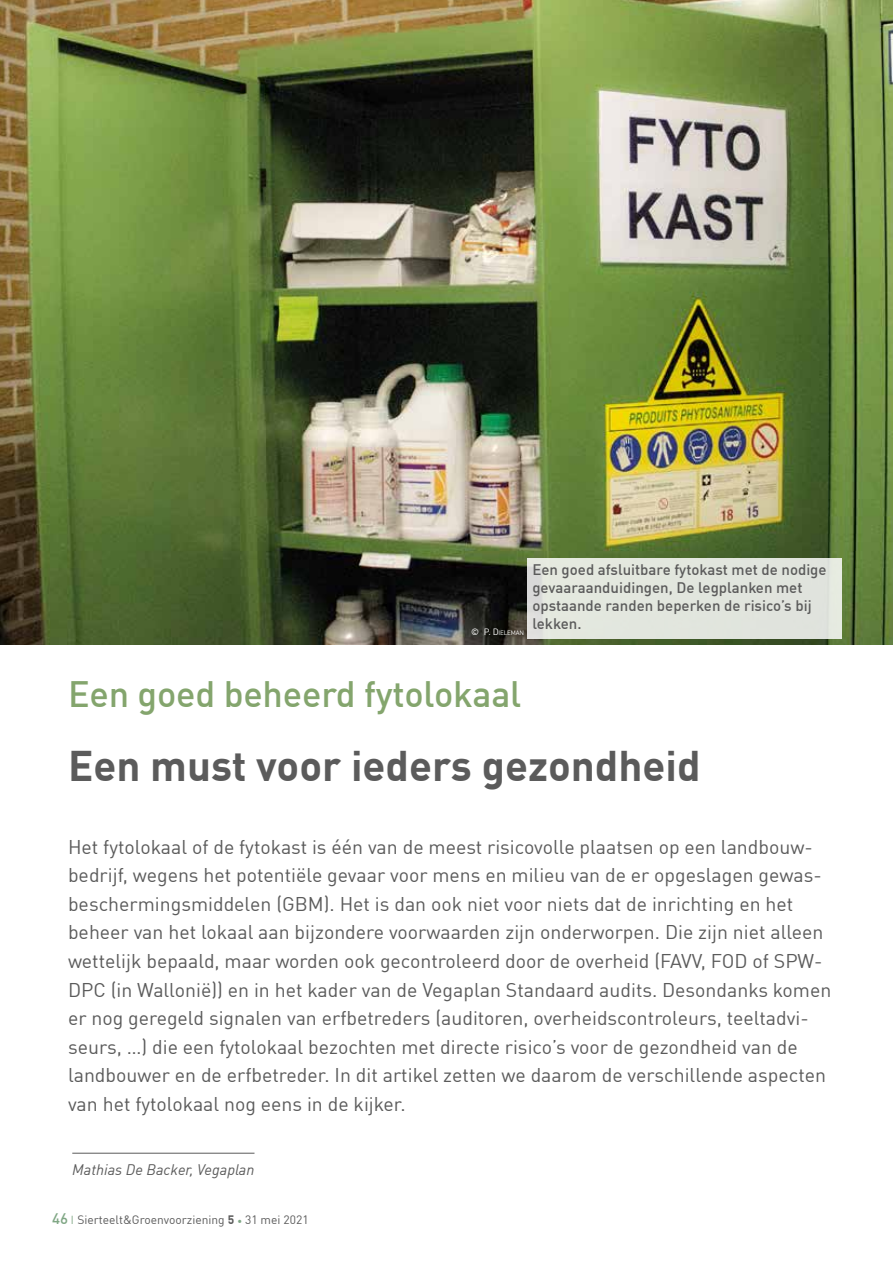
<style>
.page{position:relative;width:893px;height:1263px;background:#fff}
.page>*{position:absolute;margin:0;border:0;box-sizing:border-box;transform-origin:0 0}
.t1{font:700 42px "DIN Offc Pro";color:#5b5b5b}
.t2{font:500 36px "DIN Offc Pro";letter-spacing:-.005em;color:#84a56d}
.t3{font:19.5px/28.5px "DIN Offc Pro";color:#5b5b5b}
.t4{font:500 15px/18px "DIN Offc Pro";color:#5b5b5b}
.t5{font:italic 15px "DIN Offc Pro";color:#5b5b5b}
.t6{font:12px "DIN Offc Pro";color:#5b5b5b}
.t7{font:6.3px "DIN Offc Pro";letter-spacing:-.03em;color:#fff}
.s1{font-size:9px}
.s2{font-weight:500;font-size:15px;color:#80a785}
.s3{font-weight:700}
.s4{font-family:"Minion Pro";color:#80a785}
</style>
<div class="page">
<hr style="left:72px;top:1153px;width:182px;height:1px;background:#5b5b5b">
<img style="left:0;top:0;width:893px;height:645px">
<div style="left:527px;top:559px;width:315px;height:80px;background:#e2e6de"></div>
<p class="t7" style="left:471px;top:627px;width:54px"><span class="s1">© P. D</span>IELEMAN</p>
<p class="t4" style="left:532px;top:559px;width:296px">Een goed afsluitbare fytokast met de nodige gevaaraanduidingen, De legplanken met opstaande randen beperken de risico’s bij lekken.</p>
<h2 class="t2" style="left:68px;top:665px;width:455px">Een goed beheerd fytolokaal</h2>
<h1 class="t1" style="left:68px;top:730px;width:634px">Een must voor ieders gezondheid</h1>
<p class="t3" style="left:68px;top:831px;width:765px">Het fytolokaal of de fytokast is één van de meest risicovolle plaatsen op een landbouw&shy;bedrijf, wegens het potentiële gevaar voor mens en milieu van de er opgeslagen gewas&shy;beschermingsmiddelen (GBM). Het is dan ook niet voor niets dat de inrichting en het beheer van het lokaal aan bijzondere voorwaarden zijn onderworpen. Die zijn niet alleen wettelijk bepaald, maar worden ook gecontroleerd door de overheid (FAVV, FOD of SPW-DPC (in Wallonië)) en in het kader van de Vegaplan Standaard audits. Desondanks komen er nog geregeld signalen van erfbetreders (auditoren, overheidscontroleurs, teeltadvi&shy;seurs, …) die een fytolokaal bezochten met directe risico’s voor de gezondheid van de landbouwer en de erfbetreder. In dit artikel zetten we daarom de verschillende aspecten van het fytolokaal nog eens in de kijker.</p>
<p class="t5" style="left:72px;top:1157px;width:184px">Mathias De Backer, Vegaplan</p>
<p class="t6" style="left:52px;top:1210px;width:258px"><span class="s2">46</span> Sierteelt&amp;Groenvoorziening <span class="s3">5</span> <span class="s4">•</span> 31 mei 2021</p>
</div>
